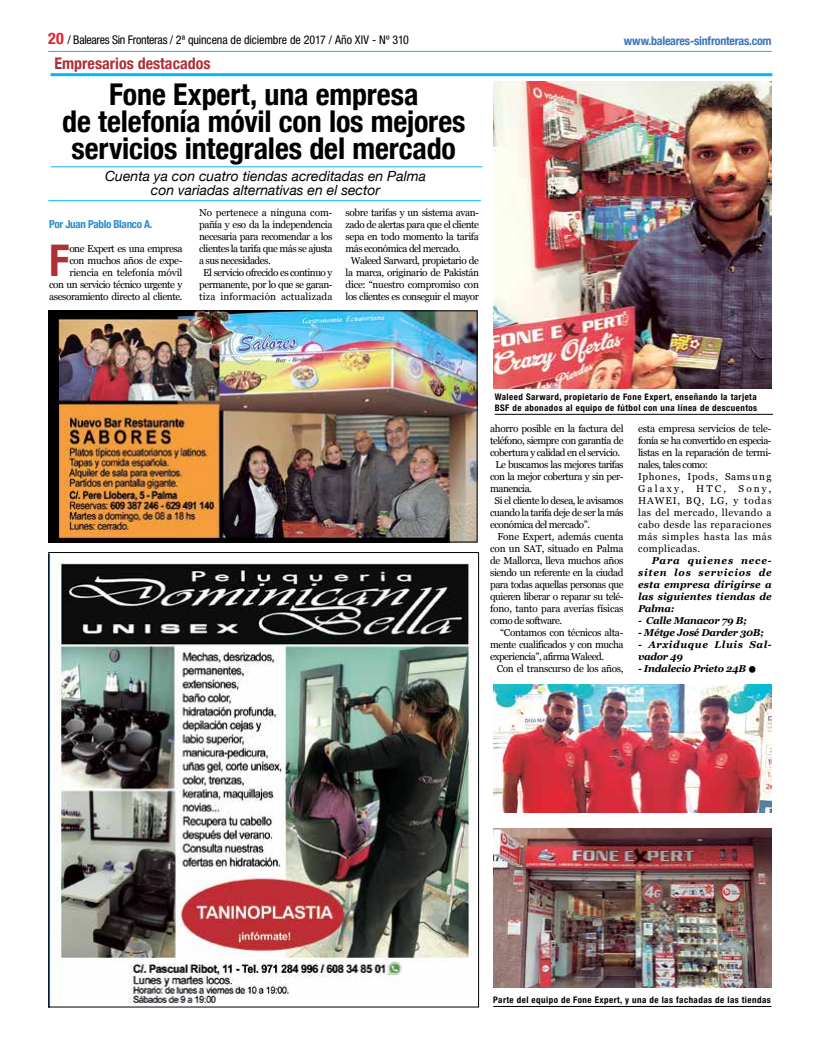
<style>
.page{position:relative;width:820px;height:1049px;background:#fff}
.page>*{position:absolute;margin:0;border:0;box-sizing:border-box;transform-origin:0 0}
.t1{font:48px "Georgia";color:#000}
.t2{font:700 condensed 43.6px "Helvetica Neue";color:#ae3137}
.t3{font:700 condensed 30px/27px "Helvetica Neue";letter-spacing:-.005em;color:#000;text-align:center}
.t4{font:700 condensed 16px "Helvetica Neue";color:#ae3137}
.t5{font:italic 14px/14px "Helvetica Neue";color:#000;text-align:center}
.t6{font:condensed 12px "Helvetica Neue";letter-spacing:-.015em;color:#000}
.t7{font:700 condensed 12px "Helvetica Neue";letter-spacing:-.02em;color:#3e75b8}
.t8{font:700 condensed 11px "Helvetica Neue";letter-spacing:-.025em;color:#268ccc}
.t9{font:10px/12px "Georgia";letter-spacing:-.045em;color:#000;text-align:right}
.t10{font:10px/12px "Georgia";letter-spacing:.04em;color:#000}
.t11{font:italic 700 10px/12px "Georgia";letter-spacing:.01em;color:#000;text-align:justify}
.t12{font:italic 700 10px "Georgia";letter-spacing:-.025em;color:#000}
.t13{font:10px "Georgia";letter-spacing:-.02em;color:#000}
.t14{font:10px "Georgia";letter-spacing:-.01em;color:#000}
.t15{font:italic 700 10px/12px "Georgia";letter-spacing:.06em;color:#000}
.t16{font:10px "Georgia";letter-spacing:.015em;color:#000}
.t17{font:700 condensed 9px/10.8px "Helvetica Neue";letter-spacing:.05em;color:#000}
.s1{font-weight:700;font-size:16px;color:#e42130}
</style>
<div class="page">
<img style="left:50px;top:555px;width:427px;height:450px">
<img style="left:50px;top:312px;width:425px;height:228px">
<div style="left:48px;top:310px;width:429px;height:232px;border:1px solid #000"></div>
<hr style="left:51px;top:166px;width:431px;height:1px;background:#00b9f3">
<hr style="left:48px;top:200px;width:432px;height:1px;background:#00b9f3">
<hr style="left:51px;top:73px;width:720px;height:3px;background:#00b9f3">
<hr style="left:48px;top:51px;width:723px;height:1px;background:#00b9f3">
<img style="left:493px;top:828px;width:277px;height:159px">
<img style="left:493px;top:81px;width:277px;height:308px">
<img style="left:493px;top:684px;width:277px;height:129px">
<hr style="left:494px;top:414px;width:278px;height:1px;background:#000">
<hr style="left:493px;top:1006px;width:278px;height:1px;background:#000">
<p class="t6" style="left:48px;top:33px;width:362px"><span class="s1">20</span> / Baleares Sin Fronteras / 2ª quincena de diciembre de 2017 / Año XIV - Nº 310</p>
<p class="t7" style="left:623px;top:30px;width:149px">www.baleares-sinfronteras.com</p>
<h3 class="t4" style="left:54px;top:50px;width:157px">Empresarios destacados</h3>
<h3 class="t3" style="left:62px;top:79px;width:404px">Fone Expert, una empresa<br>de telefonía móvil con los mejores servicios integrales del mercado</h3>
<h3 class="t5" style="left:105px;top:169px;width:322px">Cuenta ya con cuatro tiendas acreditadas en Palma con variadas alternativas en el sector</h3>
<p class="t8" style="left:49px;top:215px;width:105px">Por Juan Pablo Blanco A.</p>
<h2 class="t2" style="left:49px;top:224px;width:22px">F</h2>
<p class="t9" style="left:49px;top:242px;width:135px">one Expert es una empresa<br>con muchos años de expe&shy;riencia en telefonía móvil<br>con un servicio técnico urgente y asesoramiento directo al cliente.</p>
<p class="t14" style="left:199px;top:205px;width:135px">No pertenece a ninguna com-</p>
<p class="t9" style="left:199px;top:218px;width:135px">pañía y eso da la independencia</p>
<p class="t9" style="left:199px;top:230px;width:135px">necesaria para recomendar a los</p>
<p class="t9" style="left:199px;top:242px;width:135px">clientes la tarifa que más se ajusta</p>
<p class="t9" style="left:199px;top:254px;width:73px">a sus necesidades.</p>
<p class="t9" style="left:203px;top:266px;width:131px">El servicio ofrecido es continuo y</p>
<p class="t9" style="left:199px;top:278px;width:135px">permanente, por lo que se garan-</p>
<p class="t16" style="left:199px;top:289px;width:135px">tiza información actualizada</p>
<p class="t9" style="left:345px;top:206px;width:135px">sobre tarifas y un sistema avan-</p>
<p class="t9" style="left:345px;top:218px;width:135px">zado de alertas para que el cliente</p>
<p class="t9" style="left:345px;top:230px;width:135px">sepa en todo momento la tarifa</p>
<p class="t9" style="left:345px;top:242px;width:116px">más económica del mercado.</p>
<p class="t9" style="left:351px;top:254px;width:129px">Waleed Sarward, propietario de</p>
<p class="t9" style="left:345px;top:266px;width:135px">la marca, originario de Pakistán</p>
<p class="t9" style="left:345px;top:278px;width:135px">dice: “nuestro compromiso con</p>
<p class="t9" style="left:345px;top:290px;width:135px">los clientes es conseguir el mayor</p>
<p class="t17" style="left:494px;top:391px;width:264px">Waleed Sarward, propietario de Fone Expert, enseñando la tarjeta<br>BSF de abonados al equipo de fútbol con una línea de descuentos</p>
<p class="t9" style="left:490px;top:422px;width:135px">ahorro posible en la factura del</p>
<p class="t9" style="left:490px;top:434px;width:135px">teléfono, siempre con garantía de</p>
<p class="t9" style="left:490px;top:446px;width:131px">cobertura y calidad en el servicio.</p>
<p class="t9" style="left:495px;top:458px;width:129px">Le buscamos las mejores tarifas</p>
<p class="t9" style="left:490px;top:470px;width:135px">con la mejor cobertura y sin per-</p>
<p class="t9" style="left:490px;top:482px;width:43px">manencia.</p>
<p class="t9" style="left:494px;top:494px;width:130px">Si el cliente lo desea, le avisamos</p>
<p class="t9" style="left:490px;top:506px;width:135px">cuando la tarifa deje de ser la más</p>
<p class="t9" style="left:490px;top:518px;width:101px">económica del mercado”.</p>
<p class="t14" style="left:497px;top:529px;width:128px">Fone Expert, además cuenta</p>
<p class="t13" style="left:490px;top:541px;width:135px">con un SAT, situado en Palma</p>
<p class="t9" style="left:490px;top:554px;width:135px">de Mallorca, lleva muchos años</p>
<p class="t9" style="left:490px;top:566px;width:135px">siendo un referente en la ciudad</p>
<p class="t9" style="left:490px;top:578px;width:135px">para todas aquellas personas que</p>
<p class="t9" style="left:490px;top:590px;width:135px">quieren liberar o reparar su telé-</p>
<p class="t13" style="left:490px;top:601px;width:135px">fono, tanto para averías físicas</p>
<p class="t9" style="left:490px;top:614px;width:73px">como de software.</p>
<p class="t9" style="left:500px;top:626px;width:125px">“Contamos con técnicos alta-</p>
<p class="t9" style="left:490px;top:638px;width:135px">mente cualificados y con mucha</p>
<p class="t9" style="left:490px;top:650px;width:115px">experiencia”, afirma Waleed.</p>
<p class="t9" style="left:496px;top:662px;width:128px">Con el transcurso de los años,</p>
<p class="t10" style="left:638px;top:422px;width:135px">esta empresa servicios de tele&shy;fonía se ha convertido en especia&shy;listas en la reparación de termi&shy;nales, tales como:<br>Iphones, Ipods, Samsung<br>Galaxy, HTC, Sony,<br>HAWEI, BQ, LG, y todas las del mercado, llevando a cabo desde las reparaciones más simples hasta las más complicadas.</p>
<p class="t11" style="left:638px;top:554px;width:135px;text-indent:14px">Para quienes nece&shy;siten los servicios de esta empresa dirigirse a las siguientes tiendas de Palma:</p>
<p class="t12" style="left:638px;top:613px;width:110px">- Calle Manacor 79 B;</p>
<p class="t12" style="left:638px;top:625px;width:127px">- Métge José Darder 30B;</p>
<p class="t15" style="left:638px;top:638px;width:135px">- Arxiduque Lluis Sal&shy;vador 49</p>
<p class="t12" style="left:638px;top:661px;width:109px">- Indalecio Prieto 24B</p>
<h1 class="t1" style="left:745px;top:620px;width:14px">.</h1>
<p class="t17" style="left:493px;top:994px;width:279px">Parte del equipo de Fone Expert, y una de las fachadas de las tiendas</p>
</div>
